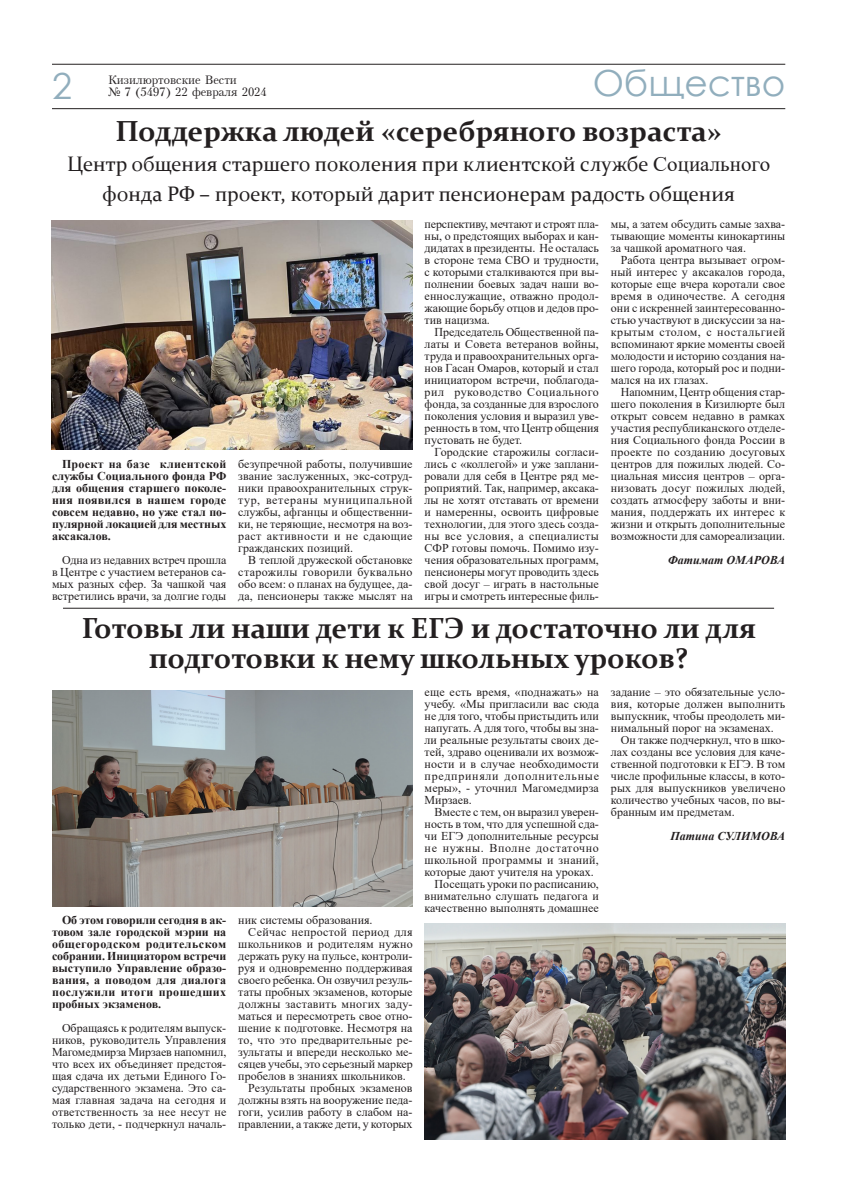
<style>
.page{position:relative;width:842px;height:1191px;background:#fff}
.page>*{position:absolute;margin:0;border:0;box-sizing:border-box;transform-origin:0 0}
.КВ_ЗАГОЛОВОК{font:36px "Century Gothic";color:#91aebd}
.КВ_ЗАГОЛОВОК-2{font:700 29px/30px "Constantia";color:#231f20;text-align:center}
.КВ_ЗАГОЛОВОК-3{font:21px/30px "Constantia";color:#231f20;text-align:center}
.КВ_ОСНОВНОЙ_1{font:12px/12px "Times New Roman";color:#231f20;text-align:justify}
.КВ_ОСНОВНОЙ_1-2{font:700 12px/12px "Times New Roman";color:#231f20;text-align:justify}
.КВ_ОСНОВНОЙ_1-3{font:12px "Petersburg Cyrillic";color:#231f20}
.КВ_ОСНОВНОЙ_1-4{font:italic 700 12px "Times New Roman";color:#231f20}
.s1{font-family:"Times New Roman"}
</style>
<div class="page">
<hr style="left:52px;top:64px;width:733px;height:1px;background:#231f20">
<hr style="left:52px;top:108px;width:733px;height:1px;background:#231f20">
<img style="left:52px;top:221px;width:361px;height:228px">
<hr style="left:63px;top:608px;width:711px;height:1px;background:#231f20">
<img style="left:52px;top:690px;width:361px;height:216px">
<img style="left:425px;top:923px;width:360px;height:216px">
<p class="КВ_ЗАГОЛОВОК" style="left:52px;top:61px;width:21px">2</p>
<p class="КВ_ОСНОВНОЙ_1-3" style="left:108px;top:73px;width:130px">Кизилюртовские Вести</p>
<p class="КВ_ОСНОВНОЙ_1-3" style="left:108px;top:85px;width:160px">№ 7 (5497) 22 февраля 2024</p>
<p class="КВ_ЗАГОЛОВОК" style="left:593px;top:58px;width:194px">Общество</p>
<p class="КВ_ЗАГОЛОВОК-2" style="left:116px;top:114px;width:608px">Поддержка людей «серебряного возраста»</p>
<p class="КВ_ЗАГОЛОВОК-3" style="left:67px;top:148px;width:704px">Центр общения старшего поколения при клиентской службе <span class="s1">Социального </span>фонда РФ – проект, который дарит пенсионерам радость общения</p>
<p class="КВ_ОСНОВНОЙ_1-2" style="left:52px;top:458px;width:176px;text-indent:10px">Проект на базе клиентской службы Социального фонда РФ для общения старшего поколе&shy;ния появился в нашем городе совсем недавно, но уже стал по&shy;пулярной локацией для местных аксакалов.</p>
<p class="КВ_ОСНОВНОЙ_1" style="left:52px;top:554px;width:176px;text-indent:10px">Одна из недавних встреч прошла в Центре с участием ветеранов са&shy;мых разных сфер. За чашкой чая встретились врачи, за долгие годы</p>
<p class="КВ_ОСНОВНОЙ_1" style="left:238px;top:458px;width:176px">безупречной работы, получившие звание заслуженных, экс-сотруд&shy;ники правоохранительных струк&shy;тур, ветераны муниципальной службы, афганцы и общественни&shy;ки, не теряющие, несмотря на воз&shy;раст активности и не сдающие гражданских позиций.</p>
<p class="КВ_ОСНОВНОЙ_1" style="left:238px;top:554px;width:176px;text-indent:10px">В теплой дружеской обстановке старожилы говорили буквально обо всем: о планах на будущее, да&shy;да, пенсионеры также мыслят на</p>
<p class="КВ_ОСНОВНОЙ_1" style="left:425px;top:218px;width:176px">перспективу, мечтают и строят пла&shy;ны, о предстоящих выборах и кан&shy;дидатах в президенты. Не осталась в стороне тема СВО и трудности, с которыми сталкиваются при вы&shy;полнении боевых задач наши во&shy;еннослужащие, отважно продол&shy;жающие борьбу отцов и дедов про&shy;тив нацизма.</p>
<p class="КВ_ОСНОВНОЙ_1" style="left:425px;top:326px;width:176px;text-indent:10px">Председатель Общественной па&shy;латы и Совета ветеранов войны, труда и правоохранительных орга&shy;нов Гасан Омаров, который и стал инициатором встречи, поблагода&shy;рил руководство Социального фонда, за созданные для взрослого поколения условия и выразил уве&shy;ренность в том, что Центр общения пустовать не будет.</p>
<p class="КВ_ОСНОВНОЙ_1" style="left:425px;top:446px;width:176px;text-indent:10px">Городские старожилы согласи&shy;лись с «коллегой» и уже заплани&shy;ровали для себя в Центре ряд ме&shy;роприятий. Так, например, аксака&shy;лы не хотят отставать от времени и намеренны, освоить цифровые технологии, для этого здесь созда&shy;ны все условия, а специалисты СФР готовы помочь. Помимо изу&shy;чения образовательных программ, пенсионеры могут проводить здесь свой досуг – играть в настольные игры и смотреть интересные филь-</p>
<p class="КВ_ОСНОВНОЙ_1" style="left:611px;top:218px;width:176px">мы, а затем обсудить самые захва&shy;тывающие моменты кинокартины за чашкой ароматного чая.</p>
<p class="КВ_ОСНОВНОЙ_1" style="left:611px;top:254px;width:176px;text-indent:10px">Работа центра вызывает огром&shy;ный интерес у аксакалов города, которые еще вчера коротали свое время в одиночестве. А сегодня они с искренней заинтересованно&shy;стью участвуют в дискуссии за на&shy;крытым столом, с ностальгией вспоминают яркие моменты своей молодости и историю создания на&shy;шего города, который рос и подни&shy;мался на их глазах.</p>
<p class="КВ_ОСНОВНОЙ_1" style="left:611px;top:386px;width:176px;text-indent:10px">Напомним, Центр общения стар&shy;шего поколения в Кизилюрте был открыт совсем недавно в рамках участия республиканского отделе&shy;ния Социального фонда России в проекте по созданию досуговых центров для пожилых людей. Со&shy;циальная миссия центров – орга&shy;низовать досуг пожилых людей, создать атмосферу заботы и вни&shy;мания, поддержать их интерес к жизни и открыть дополнительные возможности для самореализации.</p>
<p class="КВ_ОСНОВНОЙ_1-4" style="left:668px;top:552px;width:119px">Фатимат ОМАРОВА</p>
<p class="КВ_ЗАГОЛОВОК-2" style="left:82px;top:611px;width:676px">Готовы ли наши дети к ЕГЭ и достаточно ли для подготовки к нему школьных уроков?</p>
<p class="КВ_ОСНОВНОЙ_1-2" style="left:52px;top:914px;width:176px;text-indent:10px">Об этом говорили сегодня в ак&shy;товом зале городской мэрии на общегородском родительском собрании. Инициатором встречи выступило Управление образо&shy;вания, а поводом для диалога послужили итоги прошедших пробных экзаменов.</p>
<p class="КВ_ОСНОВНОЙ_1" style="left:52px;top:1022px;width:176px;text-indent:10px">Обращаясь к родителям выпуск&shy;ников, руководитель Управления Магомедмирза Мирзаев напомнил, что всех их объединяет предстоя&shy;щая сдача их детьми Единого Го&shy;сударственного экзамена. Это са&shy;мая главная задача на сегодня и ответственность за нее несут не только дети, - подчеркнул началь-</p>
<p class="КВ_ОСНОВНОЙ_1" style="left:238px;top:914px;width:136px">ник системы образования.</p>
<p class="КВ_ОСНОВНОЙ_1" style="left:238px;top:926px;width:176px;text-indent:10px">Сейчас непростой период для школьников и родителям нужно держать руку на пульсе, контроли&shy;руя и одновременно поддерживая своего ребенка. Он озвучил резуль&shy;таты пробных экзаменов, которые должны заставить многих заду&shy;маться и пересмотреть свое отно&shy;шение к подготовке. Несмотря на то, что это предварительные ре&shy;зультаты и впереди несколько ме&shy;сяцев учебы, это серьезный маркер пробелов в знаниях школьников.</p>
<p class="КВ_ОСНОВНОЙ_1" style="left:238px;top:1082px;width:176px;text-indent:10px">Результаты пробных экзаменов должны взять на вооружение педа&shy;гоги, усилив работу в слабом на&shy;правлении, а также дети, у которых</p>
<p class="КВ_ОСНОВНОЙ_1" style="left:425px;top:686px;width:176px">еще есть время, «поднажать» на учебу. «Мы пригласили вас сюда не для того, чтобы пристыдить или напугать. А для того, чтобы вы зна&shy;ли реальные результаты своих де&shy;тей, здраво оценивали их возмож&shy;ности и в случае необходимости предприняли дополнительные меры», - уточнил Магомедмирза Мирзаев.</p>
<p class="КВ_ОСНОВНОЙ_1" style="left:425px;top:806px;width:176px;text-indent:10px">Вместе с тем, он выразил уверен&shy;ность в том, что для успешной сда&shy;чи ЕГЭ дополнительные ресурсы не нужны. Вполне достаточно школьной программы и знаний, которые дают учителя на уроках.</p>
<p class="КВ_ОСНОВНОЙ_1" style="left:425px;top:878px;width:176px;text-indent:10px">Посещать уроки по расписанию, внимательно слушать педагога и качественно выполнять домашнее</p>
<p class="КВ_ОСНОВНОЙ_1" style="left:611px;top:686px;width:176px">задание – это обязательные усло&shy;вия, которые должен выполнить выпускник, чтобы преодолеть ми&shy;нимальный порог на экзаменах.</p>
<p class="КВ_ОСНОВНОЙ_1" style="left:611px;top:734px;width:176px;text-indent:10px">Он также подчеркнул, что в шко&shy;лах созданы все условия для каче&shy;ственной подготовки к ЕГЭ. В том числе профильные классы, в кото&shy;рых для выпускников увеличено количество учебных часов, по вы&shy;бранным им предметам.</p>
<p class="КВ_ОСНОВНОЙ_1-4" style="left:670px;top:828px;width:116px">Патина СУЛИМОВА</p>
</div>
